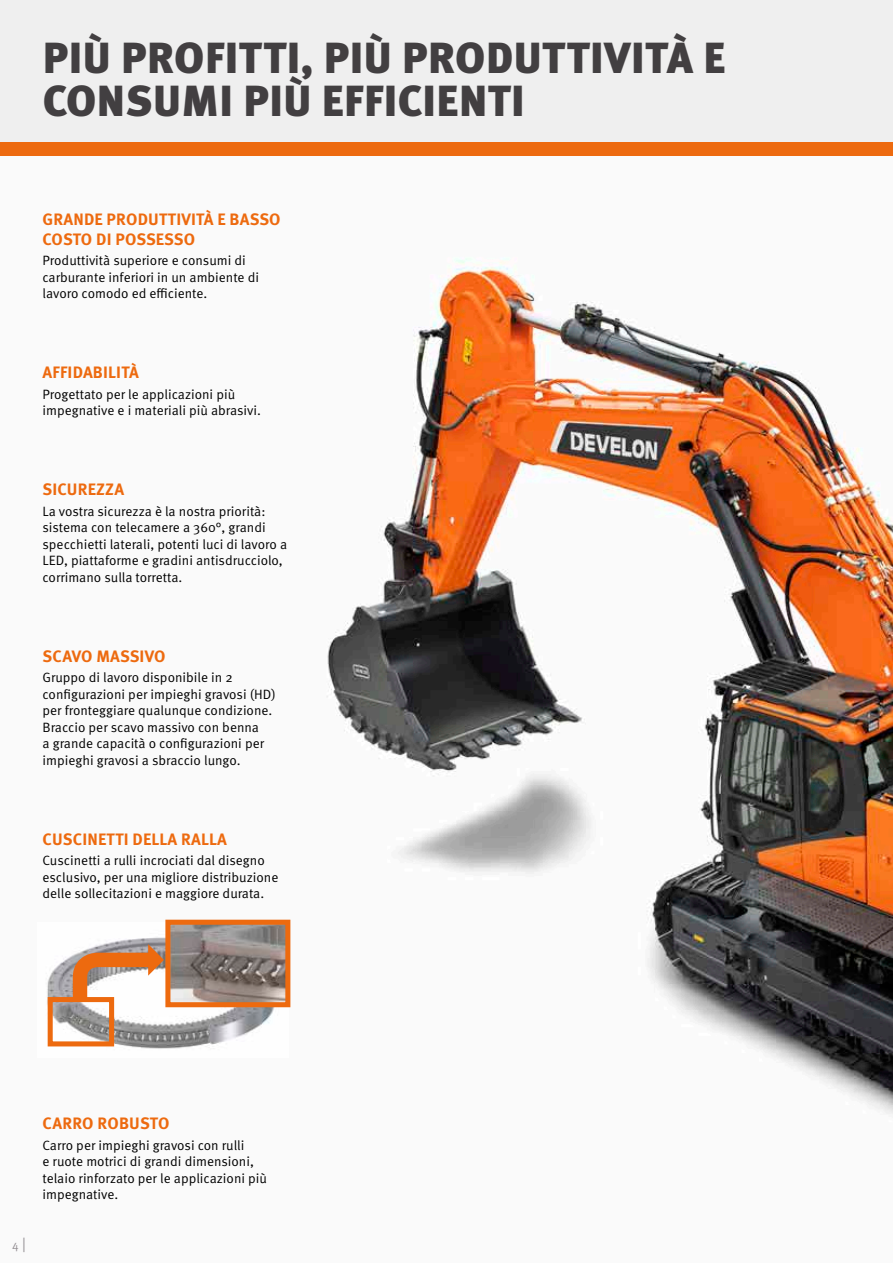
<style>
.page{position:relative;width:893px;height:1263px;background:#fff}
.page>*{position:absolute;margin:0;border:0;box-sizing:border-box;transform-origin:0 0}
.t1{font:900 43.5px/43.5px "Meta Pro";letter-spacing:.01em;color:#423f41}
.t2{font:700 16.5px/19.5px "Meta Pro";letter-spacing:.01em;color:#ed6a0f}
.t3{font:13.5px/16.5px "Meta Pro Norm";color:#000}
.t4{font:12px "Meta Pro Norm";color:#979296}
.s1{font-size:15px}
</style>
<div class="page">
<img style="left:326px;top:258px;width:567px;height:857px">
<div style="left:0;top:141px;width:893px;height:15px;background:#ed6a0f"></div>
<div style="left:0;top:0;width:893px;height:141px;background:#efefef"></div>
<svg style="left:47px;top:919px;width:244px;height:130px"></svg>
<h1 class="t1" style="left:43px;top:34px;width:684px">PIÙ PROFITTI, PIÙ PRODUTTIVITÀ E<br>CONSUMI PIÙ EFFICIENTI</h1>
<p class="t2" style="left:43px;top:209px;width:240px">GRANDE PRODUTTIVITÀ E BASSO<br>COSTO DI POSSESSO</p>
<p class="t3" style="left:43px;top:251px;width:218px">Produttività superiore e consumi di carburante inferiori in un ambiente di lavoro comodo ed efficiente.</p>
<p class="t2" style="left:43px;top:362px;width:98px">AFFIDABILITÀ</p>
<p class="t3" style="left:43px;top:385px;width:220px">Progettato per le applicazioni più impegnative e i materiali più abrasivi.</p>
<p class="t2" style="left:43px;top:479px;width:83px">SICUREZZA</p>
<p class="t3" style="left:43px;top:502px;width:246px">La vostra sicurezza è la nostra priorità: sistema con telecamere a 360°, grandi specchietti laterali, potenti luci di lavoro a LED, piattaforme e gradini antisdrucciolo, corrimano sulla torretta.</p>
<p class="t2" style="left:43px;top:645px;width:124px">SCAVO MASSIVO</p>
<p class="t3" style="left:43px;top:669px;width:235px">Gruppo di lavoro disponibile in 2 configurazioni per impieghi gravosi (HD) per fronteggiare qualunque condizione.<br>Braccio per scavo massivo con benna<br>a grande capacità o configurazioni per impieghi gravosi a sbraccio lungo.</p>
<p class="t2" style="left:43px;top:828px;width:186px">CUSCINETTI DELLA RALLA</p>
<p class="t3" style="left:43px;top:852px;width:237px">Cuscinetti a rulli incrociati dal disegno esclusivo, per una migliore distribuzione delle sollecitazioni e maggiore durata.</p>
<p class="t4" style="left:12px;top:1235px;width:15px">4 <span class="s1">|</span></p>
<p class="t2" style="left:43px;top:1112px;width:128px">CARRO ROBUSTO</p>
<p class="t3" style="left:43px;top:1136px;width:226px">Carro per impieghi gravosi con rulli<br>e ruote motrici di grandi dimensioni, telaio rinforzato per le applicazioni più impegnative.</p>
</div>
